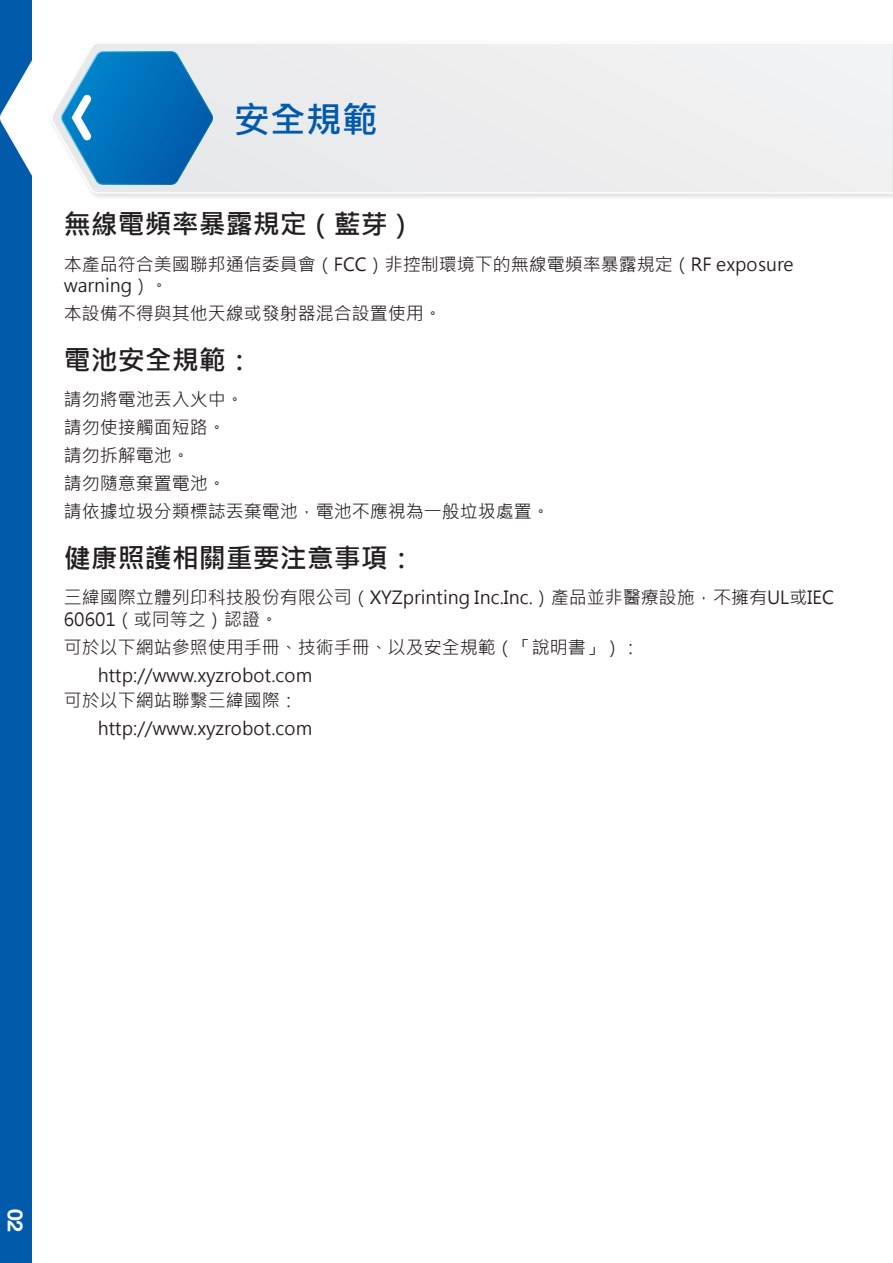
<style>
.page{position:relative;width:893px;height:1263px;background:#fff}
.page>*{position:absolute;margin:0;border:0;box-sizing:border-box;transform-origin:0 0}
.Chapter_Title__conti{font:700 36px "Microsoft Jheng Hei";color:#015aaa}
.Heading_2__continue{font:700 27px "Microsoft Jheng Hei";color:#231f20}
.Page_Number{font:700 21px "Helvetica Neue";color:#fff}
.Indent_1{font:18px/21.6px "Microsoft Jheng Hei";color:#231f20}
</style>
<div class="page">
<div style="left:0;top:0;width:32px;height:1263px;background:#015aaa"></div>
<svg style="left:0;top:60px;width:32px;height:116px"></svg>
<div style="left:92px;top:44px;width:801px;height:150px;background:#eeeeef"></div>
<svg style="left:51px;top:44px;width:162px;height:149px"></svg>
<p class="Chapter_Title__conti" style="left:234px;top:98px;width:145px">安全規範</p>
<p class="Heading_2__continue" style="left:64px;top:207px;width:353px">無線電頻率暴露規定（藍芽）</p>
<p class="Indent_1" style="left:64px;top:253px;width:731px">本產品符合美國聯邦通信委員會（FCC）非控制環境下的無線電頻率暴露規定（RF exposure warning）。</p>
<p class="Indent_1" style="left:64px;top:303px;width:380px">本設備不得與其他天線或發射器混合設置使用。</p>
<p class="Heading_2__continue" style="left:64px;top:343px;width:190px">電池安全規範：</p>
<p class="Indent_1" style="left:64px;top:389px;width:181px">請勿將電池丟入火中。</p>
<p class="Indent_1" style="left:64px;top:417px;width:163px">請勿使接觸面短路。</p>
<p class="Indent_1" style="left:64px;top:445px;width:127px">請勿拆解電池。</p>
<p class="Indent_1" style="left:64px;top:473px;width:163px">請勿隨意棄置電池。</p>
<p class="Indent_1" style="left:64px;top:501px;width:488px">請依據垃圾分類標誌丟棄電池，電池不應視為一般垃圾處置。</p>
<p class="Heading_2__continue" style="left:64px;top:541px;width:353px">健康照護相關重要注意事項：</p>
<p class="Indent_1" style="left:64px;top:587px;width:772px">三緯國際立體列印科技股份有限公司（XYZprinting Inc.Inc.）產品並非醫療設施，不擁有UL或IEC<br>60601（或同等之）認證。</p>
<p class="Indent_1" style="left:64px;top:636px;width:578px">可於以下網站參照使用手冊、技術手冊、以及安全規範（「說明書」）：</p>
<p class="Indent_1" style="left:98px;top:664px;width:216px">http://www.xyzrobot.com</p>
<p class="Indent_1" style="left:64px;top:690px;width:235px">可於以下網站聯繫三緯國際：</p>
<p class="Indent_1" style="left:98px;top:718px;width:216px">http://www.xyzrobot.com</p>
<p class="Page_Number" style="left:28px;top:1209px;width:25px;rotate:90deg">02</p>
</div>
